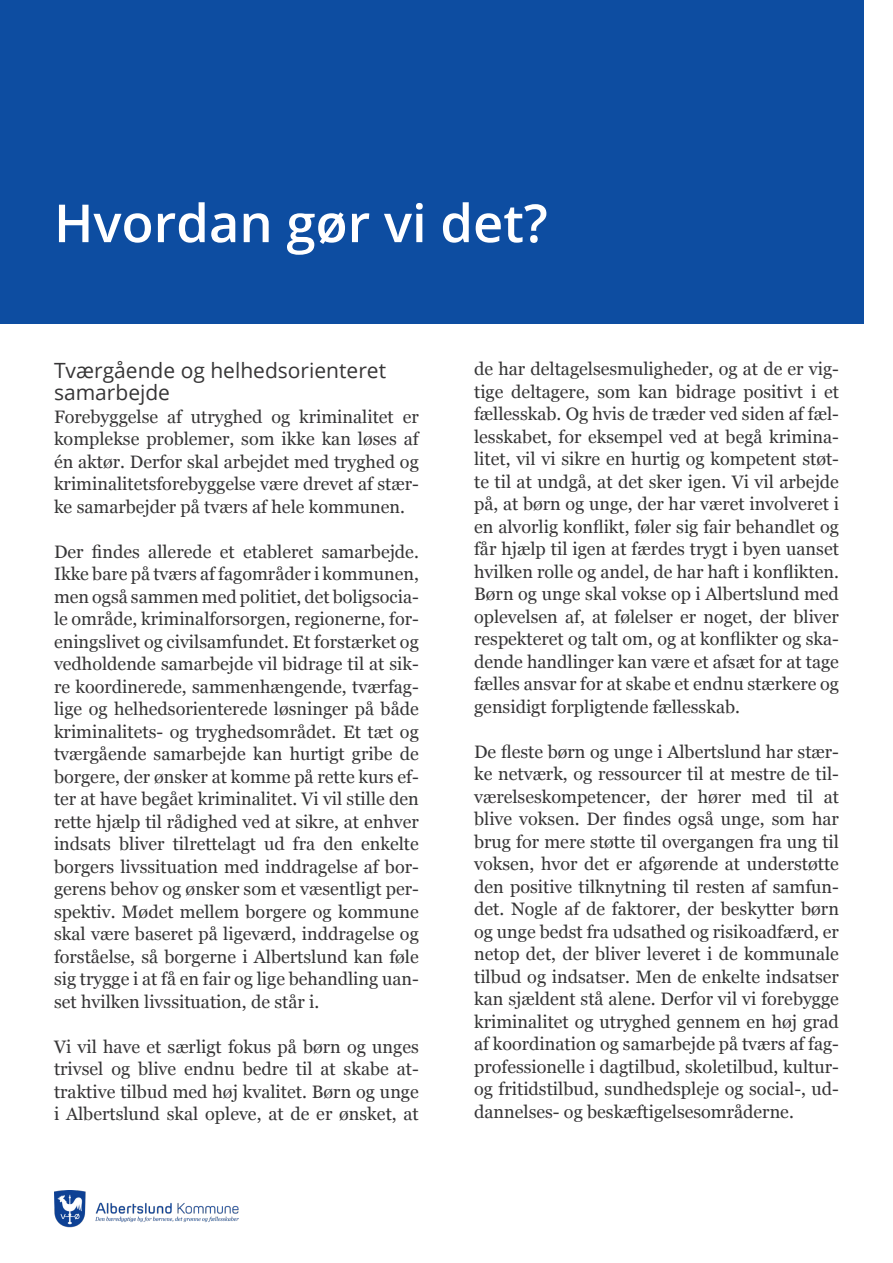
<style>
.page{position:relative;width:893px;height:1263px;background:#fff}
.page>*{position:absolute;margin:0;border:0;box-sizing:border-box;transform-origin:0 0}
.t1{font:600 52.5px "Open Sans";color:#fff}
.t2{font:21px/22.5px "Open Sans";color:#363536}
.t3{font:18px/22.5px "Georgia";color:#363536;text-align:justify}
</style>
<div class="page">
<div style="left:0;top:0;width:863px;height:323px;background:#0d4da1"></div>
<img style="left:54px;top:1190px;width:185px;height:38px">
<h1 class="t1" style="left:54px;top:187px;width:495px">Hvordan gør vi det?</h1>
<p class="t2" style="left:54px;top:358px;width:334px">Tværgående og helhedsorienteret samarbejde</p>
<p class="t3" style="left:54px;top:404px;width:366px">Forebyggelse af utryghed og kriminalitet er komplekse problemer, som ikke kan løses af én aktør. Derfor skal arbejdet med tryghed og kriminalitetsforebyggelse være drevet af stær&shy;ke samarbejder på tværs af hele kommunen.</p>
<p class="t3" style="left:54px;top:539px;width:366px">Der findes allerede et etableret samarbejde.<br>Ikke bare på tværs af fagområder i kommunen, men også sammen med politiet, det boligsocia&shy;le område, kriminalforsorgen, regionerne, for&shy;eningslivet og civilsamfundet. Et forstærket og vedholdende samarbejde vil bidrage til at sik&shy;re koordinerede, sammenhængende, tværfag&shy;lige og helhedsorienterede løsninger på både kriminalitets- og tryghedsområdet. Et tæt og tværgående samarbejde kan hurtigt gribe de borgere, der ønsker at komme på rette kurs ef&shy;ter at have begået kriminalitet. Vi vil stille den rette hjælp til rådighed ved at sikre, at enhver indsats bliver tilrettelagt ud fra den enkelte borgers livssituation med inddragelse af bor&shy;gerens behov og ønsker som et væsentligt per&shy;spektiv. Mødet mellem borgere og kommune skal være baseret på ligeværd, inddragelse og forståelse, så borgerne i Albertslund kan føle sig trygge i at få en fair og lige behandling uan&shy;set hvilken livssituation, de står i.</p>
<p class="t3" style="left:54px;top:1034px;width:366px">Vi vil have et særligt fokus på børn og unges trivsel og blive endnu bedre til at skabe at&shy;traktive tilbud med høj kvalitet. Børn og unge i Albertslund skal opleve, at de er ønsket, at</p>
<p class="t3" style="left:474px;top:357px;width:366px">de har deltagelsesmuligheder, og at de er vig&shy;tige deltagere, som kan bidrage positivt i et fællesskab. Og hvis de træder ved siden af fæl&shy;lesskabet, for eksempel ved at begå krimina&shy;litet, vil vi sikre en hurtig og kompetent støt&shy;te til at undgå, at det sker igen. Vi vil arbejde på, at børn og unge, der har været involveret i en alvorlig konflikt, føler sig fair behandlet og får hjælp til igen at færdes trygt i byen uanset hvilken rolle og andel, de har haft i konflikten.<br>Børn og unge skal vokse op i Albertslund med oplevelsen af, at følelser er noget, der bliver respekteret og talt om, og at konflikter og ska&shy;dende handlinger kan være et afsæt for at tage fælles ansvar for at skabe et endnu stærkere og gensidigt forpligtende fællesskab.</p>
<p class="t3" style="left:474px;top:739px;width:366px">De fleste børn og unge i Albertslund har stær&shy;ke netværk, og ressourcer til at mestre de til&shy;værelseskompetencer, der hører med til at blive voksen. Der findes også unge, som har brug for mere støtte til overgangen fra ung til voksen, hvor det er afgørende at understøtte den positive tilknytning til resten af samfun&shy;det. Nogle af de faktorer, der beskytter børn og unge bedst fra udsathed og risikoadfærd, er netop det, der bliver leveret i de kommunale tilbud og indsatser. Men de enkelte indsatser kan sjældent stå alene. Derfor vil vi forebygge kriminalitet og utryghed gennem en høj grad af koordination og samarbejde på tværs af fag&shy;professionelle i dagtilbud, skoletilbud, kultur&shy;og fritidstilbud, sundhedspleje og social-, ud&shy;dannelses- og beskæftigelsesområderne.</p>
</div>
